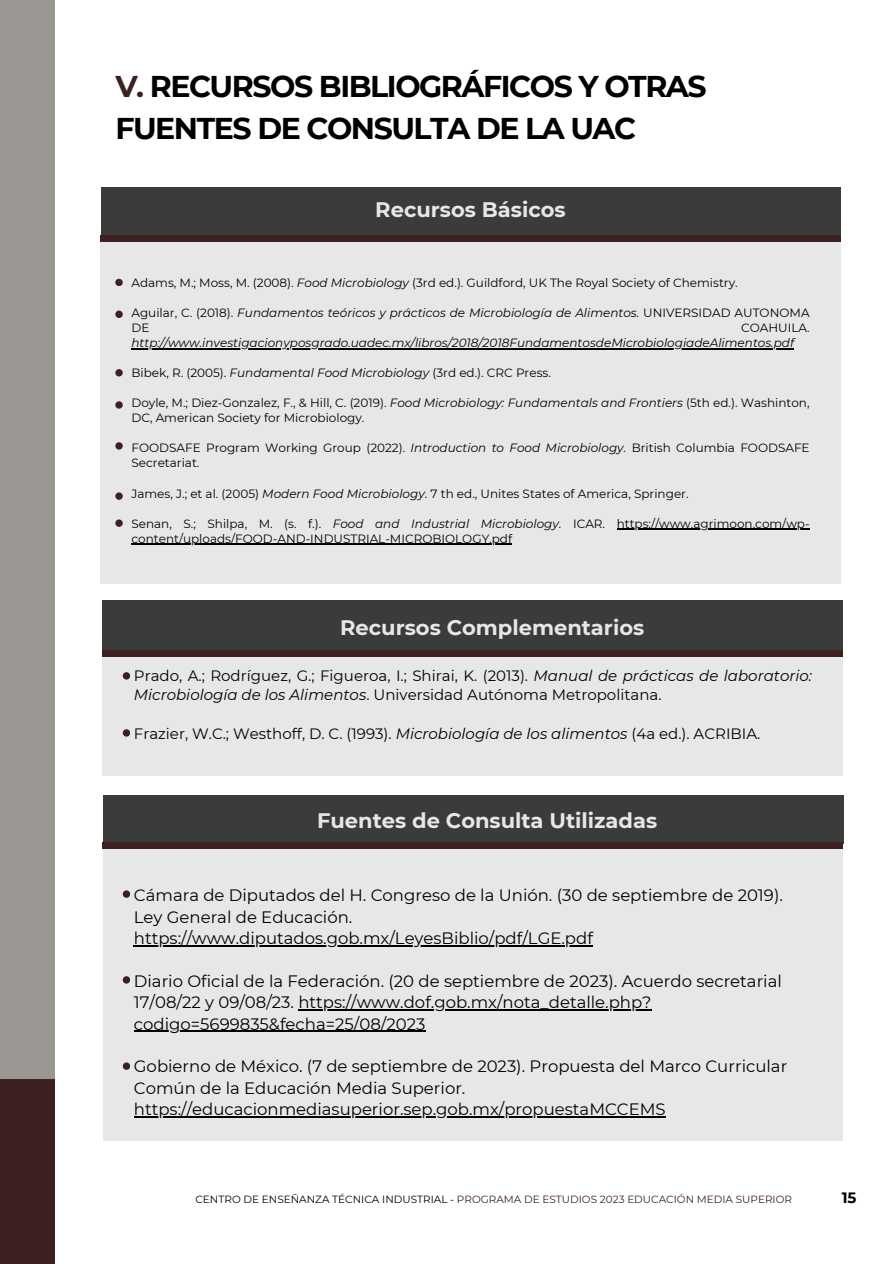
<style>
.page{position:relative;width:894px;height:1264px;background:#fff}
.page>*{position:absolute;margin:0;border:0;box-sizing:border-box;transform-origin:0 0}
.t1{font:700 30px/41.7px "Montserrat";letter-spacing:-.05em;color:#000}
.t2{font:700 21px "Montserrat";color:#e8e7e7}
.t3{font:16.5px/21.3px "Montserrat";color:#000}
.t4{font:15px/19.2px "Montserrat";color:#000}
.t5{font:700 15px "Montserrat";color:#000}
.t6{font:12px "Montserrat";color:#000}
.t7{font:italic 12px/15px "Montserrat";color:#000}
.t8{font:10.5px "Montserrat";color:#3d2020}
.s1{color:#3d2020}
.s2{font-style:italic}
.s3{font-style:normal}
.s4{color:#000}
</style>
<div class="page">
<div style="left:100px;top:239px;width:740px;height:345px;background:#e8e7e7"></div>
<div style="left:100px;top:187px;width:740px;height:49px;background:#3b3b39"></div>
<div style="left:100px;top:235px;width:740px;height:6px;background:#3d2020"></div>
<hr style="left:131px;top:348px;width:663px;height:1px;background:#000">
<hr style="left:616px;top:528px;width:193px;height:1px;background:#000">
<hr style="left:131px;top:543px;width:381px;height:1px;background:#000">
<div style="left:103px;top:653px;width:739px;height:123px;background:#e8e7e7"></div>
<div style="left:103px;top:600px;width:739px;height:51px;background:#3b3b39"></div>
<div style="left:103px;top:649px;width:739px;height:7px;background:#3d2020"></div>
<div style="left:103px;top:846px;width:739px;height:295px;background:#e8e7e7"></div>
<div style="left:103px;top:795px;width:739px;height:48px;background:#3b3b39"></div>
<div style="left:103px;top:842px;width:739px;height:7px;background:#3d2020"></div>
<hr style="left:134px;top:945px;width:458px;height:1px;background:#000">
<hr style="left:298px;top:1009px;width:353px;height:1px;background:#000">
<hr style="left:134px;top:1030px;width:291px;height:1px;background:#000">
<hr style="left:134px;top:1116px;width:531px;height:1px;background:#000">
<div style="left:115px;top:279px;width:8px;height:7px;background:#3d2020;border-radius:50%"></div>
<div style="left:123px;top:672px;width:7px;height:7px;background:#3d2020;border-radius:50%"></div>
<div style="left:123px;top:729px;width:7px;height:7px;background:#3d2020;border-radius:50%"></div>
<div style="left:0;top:0;width:55px;height:1078px;background:#9a9692"></div>
<div style="left:0;top:1078px;width:55px;height:185px;background:#3d2020"></div>
<div style="left:115px;top:310px;width:8px;height:8px;background:#3d2020;border-radius:50%"></div>
<div style="left:115px;top:369px;width:8px;height:7px;background:#3d2020;border-radius:50%"></div>
<div style="left:115px;top:401px;width:8px;height:7px;background:#3d2020;border-radius:50%"></div>
<div style="left:115px;top:442px;width:8px;height:7px;background:#3d2020;border-radius:50%"></div>
<div style="left:115px;top:492px;width:8px;height:8px;background:#3d2020;border-radius:50%"></div>
<div style="left:115px;top:519px;width:8px;height:8px;background:#3d2020;border-radius:50%"></div>
<div style="left:123px;top:890px;width:7px;height:7px;background:#3d2020;border-radius:50%"></div>
<div style="left:123px;top:976px;width:7px;height:7px;background:#3d2020;border-radius:50%"></div>
<div style="left:123px;top:1062px;width:7px;height:7px;background:#3d2020;border-radius:50%"></div>
<h1 class="t1" style="left:115px;top:65px;width:592px"><span class="s1">V.</span> RECURSOS BIBLIOGRÁFICOS Y OTRAS<br>FUENTES DE CONSULTA DE LA UAC</h1>
<h2 class="t2" style="left:375px;top:196px;width:192px">Recursos Básicos</h2>
<h4 class="t6" style="left:131px;top:276px;width:607px">Adams, M.; Moss, M. (2008). <span class="s2">Food Microbiology</span> (3rd ed.). Guildford, UK The Royal Society of Chemistry.</h4>
<h4 class="t7" style="left:131px;top:305px;width:679px"><span class="s3">Aguilar, C. (2018).</span> Fundamentos teóricos y prácticos de Microbiología de Alimentos. <span class="s3">UNIVERSIDAD AUTONOMA<br>DE</span></h4>
<h4 class="t6" style="left:741px;top:321px;width:70px">COAHUILA.</h4>
<h4 class="t7" style="left:131px;top:335px;width:664px">http://www.investigacionyposgrado.uadec.mx/libros/2018/2018FundamentosdeMicrobiologiadeAlimentos.pdf</h4>
<h4 class="t6" style="left:131px;top:366px;width:421px">Bibek, R. (2005). <span class="s2">Fundamental Food Microbiology</span> (3rd ed.). CRC Press.</h4>
<h4 class="t6" style="left:131px;top:396px;width:679px">Doyle, M.; Diez-Gonzalez, F., &amp; Hill, C. (2019). <span class="s2">Food Microbiology: Fundamentals and Frontiers</span> (5th ed.). Washinton,</h4>
<h4 class="t6" style="left:131px;top:411px;width:234px">DC, American Society for Microbiology.</h4>
<h4 class="t6" style="left:131px;top:441px;width:679px">FOODSAFE Program Working Group (2022). <span class="s2">Introduction to Food Microbiology.</span> British Columbia FOODSAFE</h4>
<h4 class="t6" style="left:131px;top:456px;width:69px">Secretariat.</h4>
<h4 class="t6" style="left:131px;top:486px;width:558px">James, J.; et al. (2005) <span class="s2">Modern Food Microbiology</span>. 7 th ed., Unites States of America, Springer.</h4>
<h4 class="t6" style="left:131px;top:516px;width:191px">Senan, S.; Shilpa, M. (s. f.).</h4>
<h4 class="t7" style="left:333px;top:515px;width:274px">Food and Industrial Microbiology. <span class="s3">ICAR.</span></h4>
<h2 class="t6" style="left:616px;top:516px;width:194px">https://www.agrimoon.com/wp-</h2>
<h3 class="t6" style="left:131px;top:531px;width:382px">content/uploads/FOOD-AND-INDUSTRIAL-MICROBIOLOGY.pdf</h3>
<h3 class="t2" style="left:340px;top:614px;width:305px">Recursos Complementarios</h3>
<h2 class="t4" style="left:134px;top:666px;width:679px">Prado, A.; Rodríguez, G.; Figueroa, I.; Shirai, K. (2013). <span class="s2">Manual de prácticas de laboratorio:<br>Microbiología de los Alimentos</span>. Universidad Autónoma Metropolitana.</h2>
<h3 class="t4" style="left:134px;top:723px;width:627px">Frazier, W.C.; Westhoff, D. C. (1993). <span class="s2">Microbiología de los alimentos</span> (4a ed.). ACRIBIA.</h3>
<h3 class="t2" style="left:317px;top:807px;width:341px">Fuentes de Consulta Utilizadas</h3>
<h3 class="t3" style="left:134px;top:884px;width:650px">Cámara de Diputados del H. Congreso de la Unión. (30 de septiembre de 2019).<br>Ley General de Educación.</h3>
<p class="t3" style="left:134px;top:927px;width:460px">https://www.diputados.gob.mx/LeyesBiblio/pdf/LGE.pdf</p>
<p class="t3" style="left:134px;top:970px;width:649px">Diario Oficial de la Federación. (20 de septiembre de 2023). Acuerdo secretarial<br>17/08/22 y 09/08/23. https://www.dof.gob.mx/nota_detalle.php?</p>
<p class="t3" style="left:134px;top:1013px;width:293px">codigo=5699835&amp;fecha=25/08/2023</p>
<p class="t3" style="left:134px;top:1055px;width:654px">Gobierno de México. (7 de septiembre de 2023). Propuesta del Marco Curricular<br>Común de la Educación Media Superior.</p>
<p class="t3" style="left:134px;top:1098px;width:533px">https://educacionmediasuperior.sep.gob.mx/propuestaMCCEMS</p>
<p class="t8" style="left:195px;top:1193px;width:598px"><span class="s4">CENTRO DE ENSEÑANZA TÉCNICA INDUSTRIAL -</span> PROGRAMA DE ESTUDIOS 2023 EDUCACIÓN MEDIA SUPERIOR</p>
<p class="t5" style="left:841px;top:1187px;width:16px">15</p>
</div>
